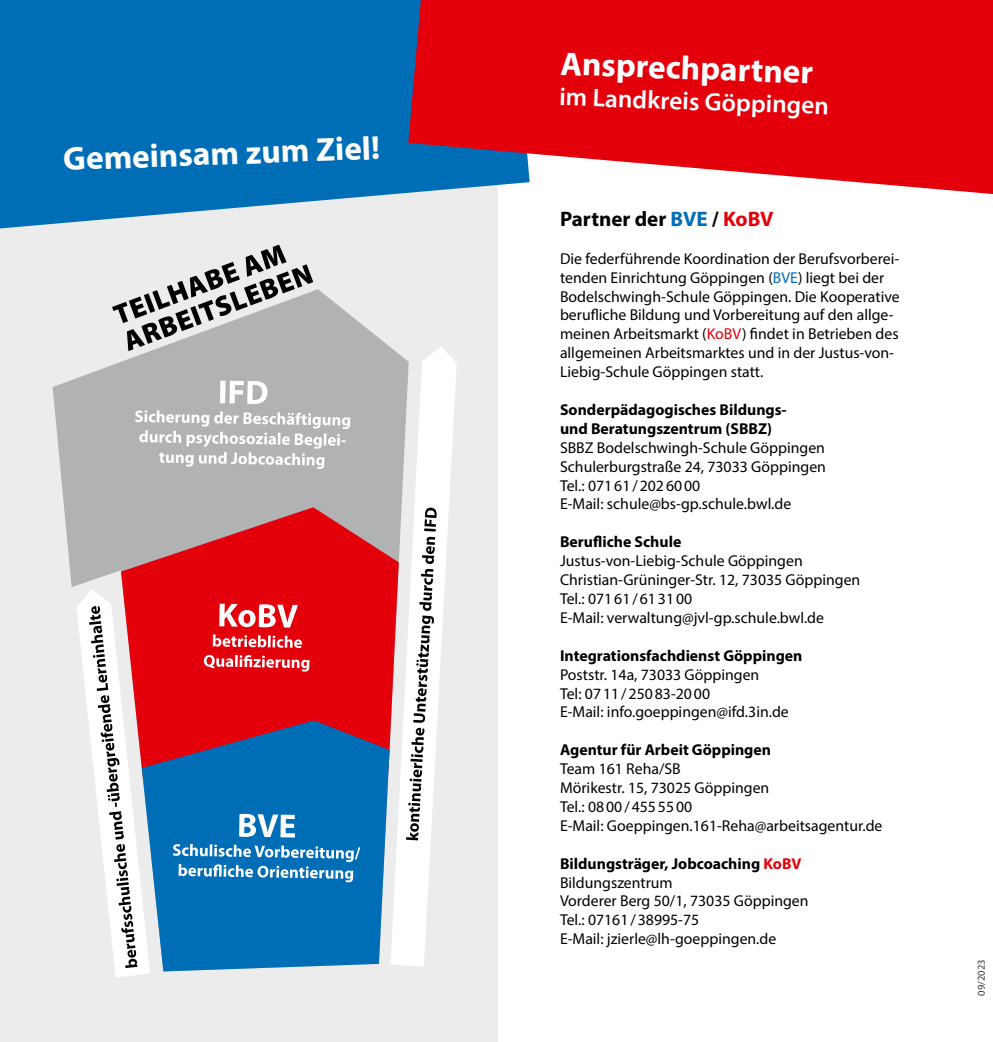
<style>
.page{position:relative;width:993px;height:1042px;background:#fff}
.page>*{position:absolute;margin:0;border:0;box-sizing:border-box;transform-origin:0 0}
.H2_Gemeinsam{font:700 33.25px "Myriad Pro";color:#fff}
.H2_Ansprechpartner{font:700 33.25px "Myriad Pro";color:#fff}
.H2_Ansprechpartner-2{font:600 25.38px "Myriad Pro";color:#fff}
.H3-Partner{font:700 21px "Myriad Pro";color:#000}
.Fließtext{font:15.75px/18.9px "Myriad Pro";color:#000}
.H4-Schwarz{font:700 15.75px/18.9px "Myriad Pro";color:#000}
.t1{font:10.5px "Myriad Pro";color:#3a3a39}
.s1{color:#006db7}
.s2{color:#e3000b}
</style>
<div class="page">
<div style="left:0;top:155px;width:497px;height:887px;background:#ececec"></div>
<svg style="left:0;top:0;width:498px;height:228px;background:#187abc"></svg>
<svg style="left:408px;top:0;width:584px;height:194px;background:#d91c29"></svg>
<svg style="left:408px;top:347px;width:48px;height:619px"></svg>
<svg style="left:53px;top:289px;width:355px;height:682px;fill:#b1b2b3"></svg>
<svg style="left:121px;top:507px;width:277px;height:271px;background:#db2831"></svg>
<svg style="left:142px;top:720px;width:247px;height:251px;background:#2a6ca9"></svg>
<svg style="left:173px;top:844px;width:187px;height:38px;background:#4292c9"></svg>
<svg style="left:239px;top:814px;width:56px;height:23px"></svg>
<svg style="left:204px;top:655px;width:105px;height:17px;background:#eb5259"></svg>
<svg style="left:213px;top:634px;width:89px;height:14px"></svg>
<svg style="left:219px;top:604px;width:79px;height:23px;background:#f18287"></svg>
<svg style="left:135px;top:410px;width:215px;height:59px;background:#c3c4c4"></svg>
<svg style="left:220px;top:380px;width:47px;height:24px"></svg>
<svg style="left:112px;top:245px;width:201px;height:106px"></svg>
<h2 class="H2_Gemeinsam" style="left:62px;top:137px;width:318px;rotate:-2deg">Gemeinsam zum Ziel!</h2>
<h2 class="H2_Ansprechpartner" style="left:561px;top:42px;width:254px;rotate:2deg">Ansprechpartner</h2>
<h2 class="H2_Ansprechpartner-2" style="left:559px;top:80px;width:271px;rotate:2deg">im Landkreis Göppingen</h2>
<h3 class="H3-Partner" style="left:560px;top:205px;width:215px">Partner der <span class="s1">BVE</span> / <span class="s2">KoBV</span></h3>
<p class="Fließtext" style="left:560px;top:249px;width:341px">Die federführende Koordination der Berufsvorberei&shy;tenden Einrichtung Göppingen (<span class="s1">BVE</span>) liegt bei der Bodelschwingh-Schule Göppingen. Die Kooperative berufliche Bildung und Vorbereitung auf den allge&shy;meinen Arbeitsmarkt (<span class="s2">KoBV</span>) findet in Betrieben des allgemeinen Arbeitsmarktes und in der Justus-von-Liebig-Schule Göppingen statt.</p>
<h4 class="H4-Schwarz" style="left:560px;top:400px;width:228px">Sonderpädagogisches Bildungs&shy;und Beratungszentrum (SBBZ)</h4>
<p class="Fließtext" style="left:560px;top:438px;width:266px">SBBZ Bodelschwingh-Schule Göppingen</p>
<p class="Fließtext" style="left:560px;top:457px;width:267px">Schulerburgstraße 24, 73033 Göppingen</p>
<p class="Fließtext" style="left:560px;top:475px;width:142px">Tel.: 07161/2026000</p>
<p class="Fließtext" style="left:560px;top:494px;width:233px">E-Mail: schule@bs-gp.schule.bwl.de</p>
<h4 class="H4-Schwarz" style="left:560px;top:532px;width:123px">Berufliche Schule</h4>
<p class="Fließtext" style="left:560px;top:551px;width:244px">Justus-von-Liebig-Schule Göppingen</p>
<p class="Fließtext" style="left:560px;top:570px;width:302px">Christian-Grüninger-Str. 12, 73035 Göppingen</p>
<p class="Fließtext" style="left:560px;top:589px;width:134px">Tel.: 07161/613100</p>
<p class="Fließtext" style="left:560px;top:608px;width:265px">E-Mail: verwaltung@jvl-gp.schule.bwl.de</p>
<h4 class="H4-Schwarz" style="left:560px;top:645px;width:244px">Integrationsfachdienst Göppingen</h4>
<p class="Fließtext" style="left:560px;top:664px;width:201px">Poststr. 14a, 73033 Göppingen</p>
<p class="Fließtext" style="left:560px;top:683px;width:152px">Tel: 0711/25083-2000</p>
<p class="Fließtext" style="left:560px;top:702px;width:230px">E-Mail: info.goeppingen@ifd.3in.de</p>
<h4 class="H4-Schwarz" style="left:560px;top:740px;width:212px">Agentur für Arbeit Göppingen</h4>
<p class="Fließtext" style="left:560px;top:759px;width:122px">Team 161 Reha/SB</p>
<p class="Fließtext" style="left:560px;top:778px;width:211px">Mörikestr. 15, 73025 Göppingen</p>
<p class="Fließtext" style="left:560px;top:797px;width:134px">Tel.: 0800/4555500</p>
<p class="Fließtext" style="left:560px;top:816px;width:324px">E-Mail: Goeppingen.161-Reha@arbeitsagentur.de</p>
<h4 class="H4-Schwarz" style="left:560px;top:853px;width:243px">Bildungsträger, Jobcoaching <span class="s2">KoBV</span></h4>
<p class="Fließtext" style="left:560px;top:872px;width:114px">Bildungszentrum</p>
<p class="Fließtext" style="left:560px;top:891px;width:250px">Vorderer Berg 50/1, 73035 Göppingen</p>
<p class="Fließtext" style="left:560px;top:910px;width:141px">Tel.: 07161/38995-75</p>
<p class="Fließtext" style="left:560px;top:929px;width:218px">E-Mail: jzierle@lh-goeppingen.de</p>
<p class="t1" style="left:974px;top:995px;width:37px;rotate:-90deg">09/2023</p>
</div>
